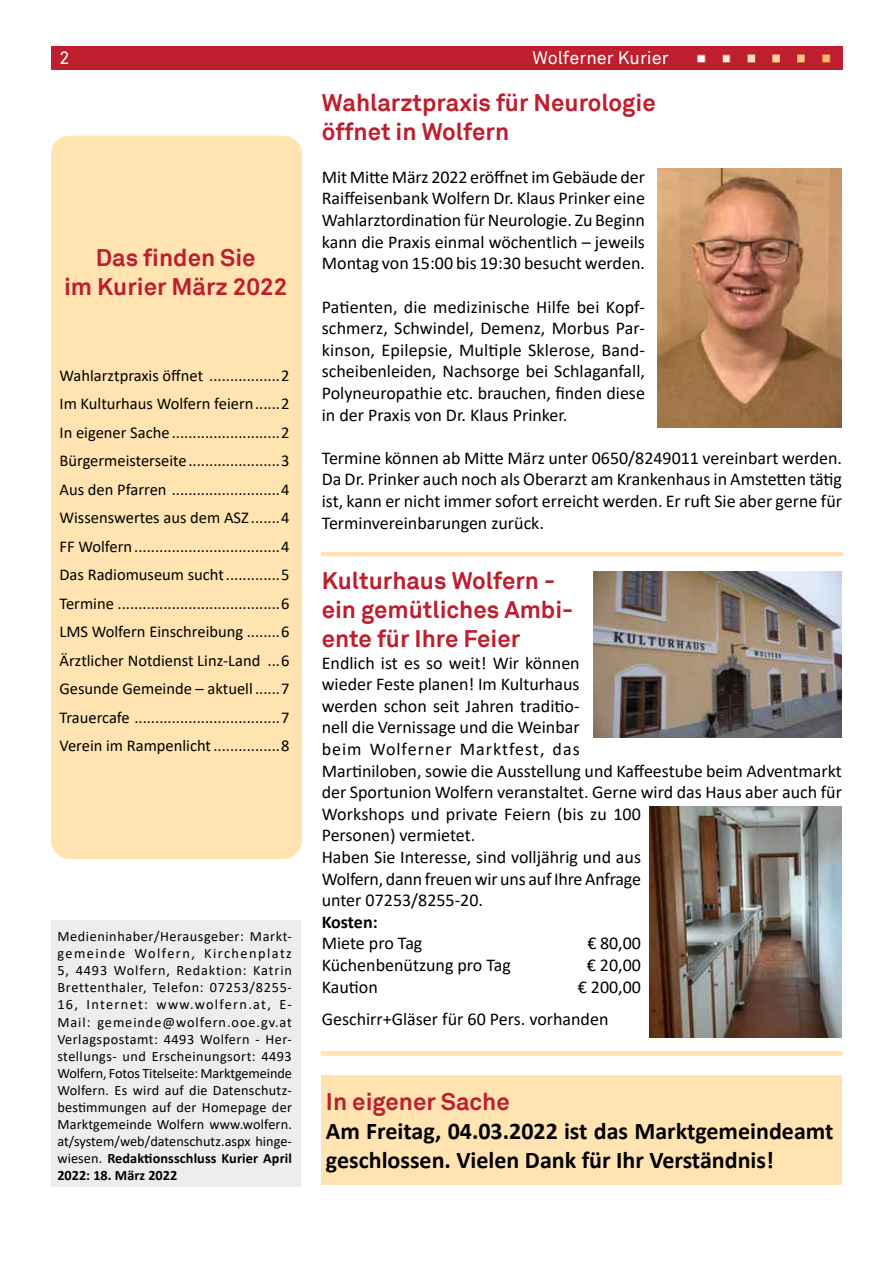
<style>
.page{position:relative;width:893px;height:1263px;background:#fff}
.page>*{position:absolute;margin:0;border:0;box-sizing:border-box;transform-origin:0 0}
.t1{font:700 24px/28.8px "Akkurat OEVP";color:#be1e2d}
.t2{font:700 24px/28.8px "Calibri";color:#000}
.t3{font:18px/21.6px "Calibri";color:#000;text-align:justify}
.t4{font:18px "Akkurat OEVP";color:#fff}
.t5{font:700 18px "Calibri";letter-spacing:-.01em;color:#000}
.t6{font:16.5px/28.5px "Calibri";color:#000;text-align:justify}
.t7{font:14.25px/17.1px "Calibri";color:#000;text-align:justify}
.s1{font-weight:700}
</style>
<div class="page">
<div style="left:51px;top:919px;width:249px;height:267px;background:#ededed"></div>
<div style="left:52px;top:136px;width:249px;height:722px;background:#ffe4b1;border-radius:18px"></div>
<div style="left:51px;top:160px;width:249px;height:679px;background:#ffe4b1"></div>
<hr style="left:321px;top:552px;width:522px;height:4px;background:#ffe4b1">
<div style="left:322px;top:1076px;width:520px;height:109px;background:#ffe4b1"></div>
<img style="left:658px;top:169px;width:184px;height:258px">
<img style="left:650px;top:806px;width:192px;height:231px">
<img style="left:593px;top:572px;width:248px;height:165px">
<div style="left:321px;top:1051px;width:522px;height:5px;background:#ffe4b1"></div>
<div style="left:51px;top:47px;width:791px;height:23px;background:#be1e2d"></div>
<img style="left:696px;top:54px;width:135px;height:9px">
<p class="t4" style="left:60px;top:47px;width:12px">2</p>
<p class="t4" style="left:533px;top:47px;width:138px">Wolferner Kurier</p>
<h1 class="t1" style="left:64px;top:243px;width:225px;text-align:center">Das finden Sie<br>im Kurier März 2022</h1>
<p class="t6" style="left:60px;top:360px;width:232px">Wahlarztpraxis öffnet .................2<br>Im Kulturhaus Wolfern feiern......2<br>In eigener Sache ..........................2<br>Bürgermeisterseite......................3<br>Aus den Pfarren ..........................4<br>Wissenswertes aus dem ASZ .......4<br>FF Wolfern ...................................4<br>Das Radiomuseum sucht.............5<br>Termine .......................................6<br>LMS Wolfern Einschreibung ........6<br>Ärztlicher Notdienst Linz-Land ...6<br>Gesunde Gemeinde – aktuell ......7<br>Trauercafe ...................................7<br>Verein im Rampenlicht................8</p>
<p class="t7" style="left:57px;top:927px;width:236px">Medieninhaber/Herausgeber: Markt&shy;gemeinde Wolfern, Kirchenplatz 5, 4493 Wolfern, Redaktion: Katrin Brettenthaler, Telefon: 07253/8255- 16, Internet: www.wolfern.at, E-Mail: gemeinde@wolfern.ooe.gv.at Verlagspostamt: 4493 Wolfern - Her&shy;stellungs- und Erscheinungsort: 4493<br>Wolfern, Fotos Titelseite: Marktgemeinde Wolfern. Es wird auf die Datenschutz&shy;bestimmungen auf der Homepage der Marktgemeinde Wolfern www.wolfern. at/system/web/datenschutz.aspx hinge&shy;wiesen. <span class="s1">Redaktionsschluss Kurier April 2022: 18. März 2022</span></p>
<h1 class="t1" style="left:322px;top:88px;width:335px">Wahlarztpraxis für Neurologie öffnet in Wolfern</h1>
<p class="t3" style="left:322px;top:166px;width:325px">Mit Mitte März 2022 eröffnet im Gebäude der Raiffeisenbank Wolfern Dr. Klaus Prinker eine Wahlarztordination für Neurologie. Zu Beginn kann die Praxis einmal wöchentlich – jeweils Montag von 15:00 bis 19:30 besucht werden.</p>
<p class="t3" style="left:322px;top:295px;width:325px">Patienten, die medizinische Hilfe bei Kopf&shy;schmerz, Schwindel, Demenz, Morbus Par&shy;kinson, Epilepsie, Multiple Sklerose, Band&shy;scheibenleiden, Nachsorge bei Schlaganfall, Polyneuropathie etc. brauchen, finden diese in der Praxis von Dr. Klaus Prinker.</p>
<p class="t3" style="left:322px;top:446px;width:522px">Termine können ab Mitte März unter 0650/8249011 vereinbart werden.<br>Da Dr. Prinker auch noch als Oberarzt am Krankenhaus in Amstetten tätig ist, kann er nicht immer sofort erreicht werden. Er ruft Sie aber gerne für Terminvereinbarungen zurück.</p>
<h1 class="t1" style="left:322px;top:567px;width:253px">Kulturhaus Wolfern - ein gemütliches Ambi&shy;ente für Ihre Feier</h1>
<p class="t3" style="left:322px;top:651px;width:522px;text-align:left">Endlich ist es so weit! Wir können<br>wieder Feste planen! Im Kulturhaus<br>werden schon seit Jahren traditio-<br>nell die Vernissage und die Weinbar<br>beim Wolferner Marktfest, das<br>Martiniloben, sowie die Ausstellung und Kaffeestube beim Adventmarkt der Sportunion Wolfern veranstaltet. Gerne wird das Haus aber auch für Workshops und private Feiern (bis zu 100<br>Personen) vermietet.<br>Haben Sie Interesse, sind volljährig und aus<br>Wolfern, dann freuen wir uns auf Ihre Anfrage<br>unter 07253/8255-20.</p>
<p class="t5" style="left:322px;top:909px;width:57px">Kosten:</p>
<p class="t3" style="left:322px;top:932px;width:102px">Miete pro Tag</p>
<p class="t3" style="left:587px;top:932px;width:55px">€ 80,00</p>
<p class="t3" style="left:322px;top:954px;width:191px">Küchenbenützung pro Tag</p>
<p class="t3" style="left:587px;top:954px;width:56px">€ 20,00</p>
<p class="t3" style="left:322px;top:975px;width:58px">Kaution</p>
<p class="t3" style="left:322px;top:970px;width:321px;line-height:32.4px;text-indent:256px">€ 200,00<br>Geschirr+Gläser für 60 Pers. vorhanden</p>
<h1 class="t1" style="left:326px;top:1087px;width:185px">In eigener Sache</h1>
<h1 class="t2" style="left:326px;top:1116px;width:509px">Am Freitag, 04.03.2022 ist das Marktgemeindeamt geschlossen. Vielen Dank für Ihr Verständnis!</h1>
</div>
